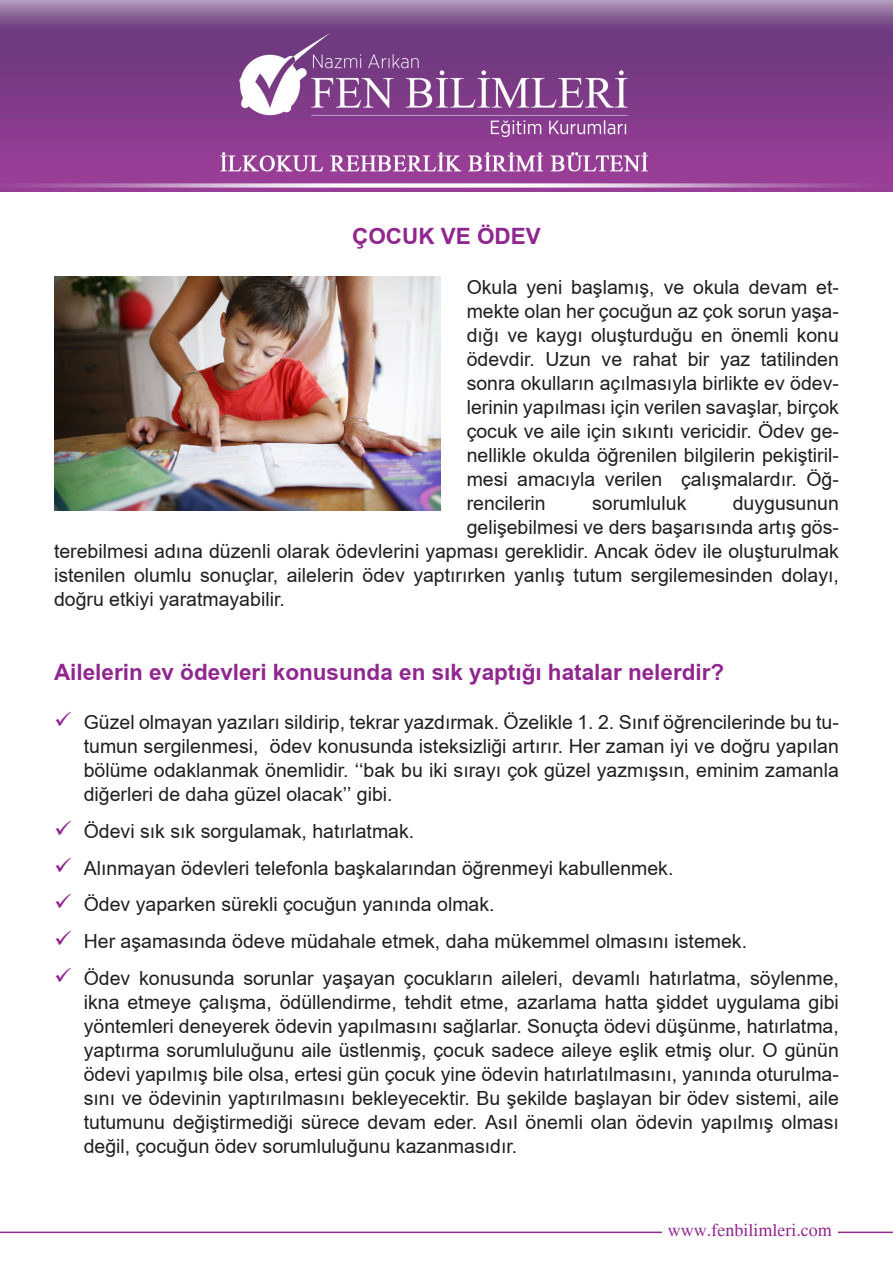
<style>
.page{position:relative;width:893px;height:1263px;background:#fff}
.page>*{position:absolute;margin:0;border:0;box-sizing:border-box;transform-origin:0 0}
.t1{font:700 22.5px "TR Arial";color:#90268f}
.t2{font:19.5px/24px "TR Arial";color:#231f20;text-align:justify}
.t3{font:18px "Times";color:#90268f}
.s1{color:#90268f}
</style>
<div class="page">
<hr style="left:0;top:1231px;width:893px;height:2px;background:#90268f">
<div style="left:662px;top:1224px;width:176px;height:18px;background:#fff"></div>
<img style="left:54px;top:277px;width:386px;height:234px">
<img style="left:0;top:0;width:893px;height:191px">
<p class="t1" style="left:352px;top:221px;width:190px">ÇOCUK VE ÖDEV</p>
<p class="t2" style="left:467px;top:275px;width:374px">Okula yeni başlamış, ve okula devam et&shy;mekte olan her çocuğun az çok sorun yaşa&shy;dığı ve kaygı oluşturduğu en önemli konu ödevdir. Uzun ve rahat bir yaz tatilinden sonra okulların açılmasıyla birlikte ev ödev&shy;lerinin yapılması için verilen savaşlar, birçok çocuk ve aile için sıkıntı vericidir. Ödev ge&shy;nellikle okulda öğrenilen bilgilerin pekiştiril&shy;mesi amacıyla verilen çalışmalardır. Öğ&shy;rencilerin</p>
<p class="t2" style="left:592px;top:491px;width:96px">sorumluluk</p>
<p class="t2" style="left:733px;top:491px;width:108px">duygusunun</p>
<p class="t2" style="left:467px;top:515px;width:374px">gelişebilmesi ve ders başarısında artış gös-</p>
<p class="t2" style="left:54px;top:539px;width:786px">terebilmesi adına düzenli olarak ödevlerini yapması gereklidir. Ancak ödev ile oluşturulmak</p>
<p class="t2" style="left:54px;top:563px;width:786px">istenilen olumlu sonuçlar, ailelerin ödev yaptırırken yanlış tutum sergilemesinden dolayı,</p>
<p class="t2" style="left:54px;top:587px;width:232px">doğru etkiyi yaratmayabilir.</p>
<p class="t1" style="left:54px;top:656px;width:672px">Ailelerin ev ödevleri konusunda en sık yaptığı hatalar nelerdir?</p>
<p class="t2" style="left:84px;top:710px;width:757px;text-indent:-30px"><span class="s1">✓</span> Güzel olmayan yazıları sildirip, tekrar yazdırmak. Özelikle 1. 2. Sınıf öğrencilerinde bu tu&shy;tumun sergilenmesi, ödev konusunda isteksizliği artırır. Her zaman iyi ve doğru yapılan bölüme odaklanmak önemlidir. ‘‘bak bu iki sırayı çok güzel yazmışsın, eminim zamanla diğerleri de daha güzel olacak’’ gibi.</p>
<p class="t2" style="left:54px;top:819px;width:362px"><span class="s1">✓</span> Ödevi sık sık sorgulamak, hatırlatmak.</p>
<p class="t2" style="left:54px;top:856px;width:621px"><span class="s1">✓</span> Alınmayan ödevleri telefonla başkalarından öğrenmeyi kabullenmek.</p>
<p class="t2" style="left:54px;top:892px;width:442px"><span class="s1">✓</span> Ödev yaparken sürekli çocuğun yanında olmak.</p>
<p class="t2" style="left:54px;top:929px;width:695px"><span class="s1">✓</span> Her aşamasında ödeve müdahale etmek, daha mükemmel olmasını istemek.</p>
<p class="t2" style="left:84px;top:966px;width:757px;text-indent:-30px"><span class="s1">✓</span> Ödev konusunda sorunlar yaşayan çocukların aileleri, devamlı hatırlatma, söylenme, ikna etmeye çalışma, ödüllendirme, tehdit etme, azarlama hatta şiddet uygulama gibi yöntemleri deneyerek ödevin yapılmasını sağlarlar. Sonuçta ödevi düşünme, hatırlatma, yaptırma sorumluluğunu aile üstlenmiş, çocuk sadece aileye eşlik etmiş olur. O günün ödevi yapılmış bile olsa, ertesi gün çocuk yine ödevin hatırlatılmasını, yanında oturulma&shy;sını ve ödevinin yaptırılmasını bekleyecektir. Bu şekilde başlayan bir ödev sistemi, aile tutumunu değiştirmediği sürece devam eder. Asıl önemli olan ödevin yapılmış olması değil, çocuğun ödev sorumluluğunu kazanmasıdır.</p>
<p class="t3" style="left:668px;top:1220px;width:165px">www.fenbilimleri.com</p>
</div>
